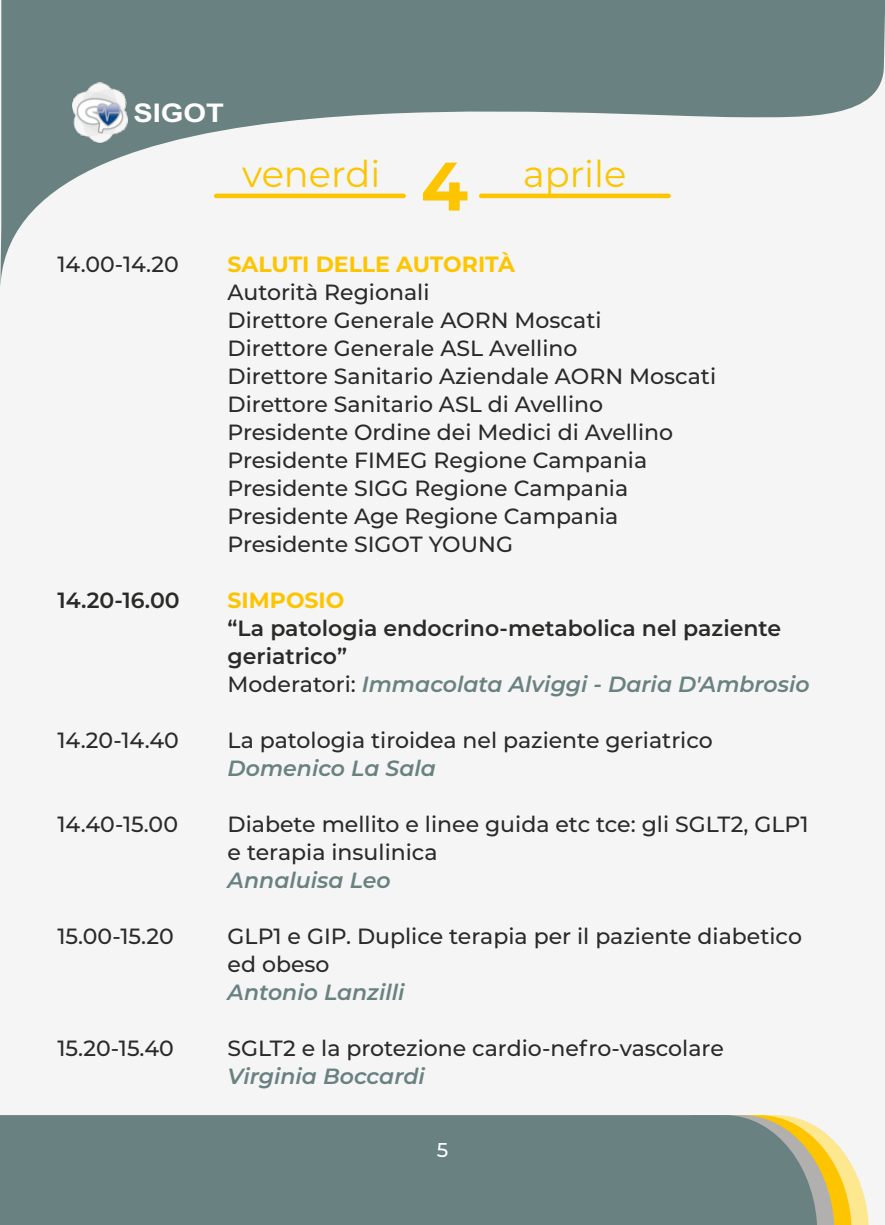
<style>
.page{position:relative;width:885px;height:1225px;background:#fff}
.page>*{position:absolute;margin:0;border:0;box-sizing:border-box;transform-origin:0 0}
.t1{font:36.8px "Montserrat";color:#fdc500}
.t2{font:700 25.8px "Arial";color:#fefefe;scale:1.13 1}
.t3{font:500 22px/28px "Montserrat";color:#2b2a29}
.t4{font:600 22px/28px "Montserrat";color:#2b2a29}
.t5{font:italic 600 22px "Montserrat";color:#6a8181}
.t6{font:700 22px "Montserrat";color:#fdc500}
.t7{font:500 20px "Montserrat";color:#fefefe}
.s1{font-weight:700;font-size:68.4px}
.s2{font-weight:500}
.s3{font-style:italic;color:#6a8181}
</style>
<div class="page">
<div style="left:0;top:0;width:884px;height:1225px;background:#f5f5f5"></div>
<svg style="left:0;top:0;width:884px;height:286px"></svg>
<svg style="left:817px;top:1127px;width:51px;height:98px"></svg>
<div style="left:0;top:1115px;width:817px;height:110px;background:#6a8181"></div>
<img style="left:71px;top:80px;width:59px;height:65px">
<hr style="left:479px;top:194px;width:191px;height:4px;background:#fdc500;border-radius:2px">
<hr style="left:214px;top:194px;width:192px;height:4px;background:#fdc500;border-radius:2px">
<p class="t2" style="left:133px;top:103px;width:82px">SIGOT</p>
<h1 class="t1" style="left:242px;top:152px;width:385px">venerdi <span class="s1">4</span> aprile</h1>
<p class="t3" style="left:57px;top:250px;width:123px">14.00-14.20</p>
<p class="t6" style="left:227px;top:251px;width:289px">SALUTI DELLE AUTORITÀ</p>
<p class="t3" style="left:227px;top:278px;width:203px">Autorità Regionali</p>
<p class="t3" style="left:227px;top:306px;width:375px">Direttore Generale AORN Moscati</p>
<p class="t3" style="left:227px;top:334px;width:351px">Direttore Generale ASL Avellino</p>
<p class="t3" style="left:227px;top:362px;width:490px">Direttore Sanitario Aziendale AORN Moscati</p>
<p class="t3" style="left:227px;top:390px;width:377px">Direttore Sanitario ASL di Avellino</p>
<p class="t3" style="left:227px;top:418px;width:447px">Presidente Ordine dei Medici di Avellino</p>
<p class="t3" style="left:227px;top:446px;width:421px">Presidente FIMEG Regione Campania</p>
<p class="t3" style="left:227px;top:474px;width:402px">Presidente SIGG Regione Campania</p>
<p class="t3" style="left:227px;top:530px;width:287px">Presidente SIGOT YOUNG</p>
<p class="t3" style="left:227px;top:502px;width:392px">Presidente Age Regione Campania</p>
<p class="t4" style="left:57px;top:586px;width:124px">14.20-16.00</p>
<p class="t6" style="left:227px;top:587px;width:118px">SIMPOSIO</p>
<p class="t4" style="left:227px;top:614px;width:583px">“La patologia endocrino-metabolica nel paziente geriatrico”<br><span class="s2">Moderatori:</span> <span class="s3">Immacolata Alviggi - Daria D'Ambrosio</span></p>
<p class="t3" style="left:57px;top:726px;width:123px">14.20-14.40</p>
<p class="t3" style="left:227px;top:726px;width:486px">La patologia tiroidea nel paziente geriatrico</p>
<p class="t5" style="left:227px;top:755px;width:210px">Domenico La Sala</p>
<p class="t3" style="left:57px;top:810px;width:122px">14.40-15.00</p>
<p class="t3" style="left:227px;top:810px;width:582px">Diabete mellito e linee guida etc tce: gli SGLT2, GLP1</p>
<p class="t3" style="left:227px;top:838px;width:211px">e terapia insulinica</p>
<p class="t5" style="left:227px;top:867px;width:164px">Annaluisa Leo</p>
<p class="t3" style="left:57px;top:922px;width:118px">15.00-15.20</p>
<p class="t3" style="left:227px;top:922px;width:576px">GLP1 e GIP. Duplice terapia per il paziente diabetico ed obeso</p>
<p class="t5" style="left:227px;top:979px;width:178px">Antonio Lanzilli</p>
<p class="t3" style="left:57px;top:1034px;width:118px">15.20-15.40</p>
<p class="t3" style="left:227px;top:1034px;width:497px">SGLT2 e la protezione cardio-nefro-vascolare</p>
<p class="t5" style="left:227px;top:1063px;width:199px">Virginia Boccardi</p>
<p class="t7" style="left:436px;top:1137px;width:13px">5</p>
</div>
